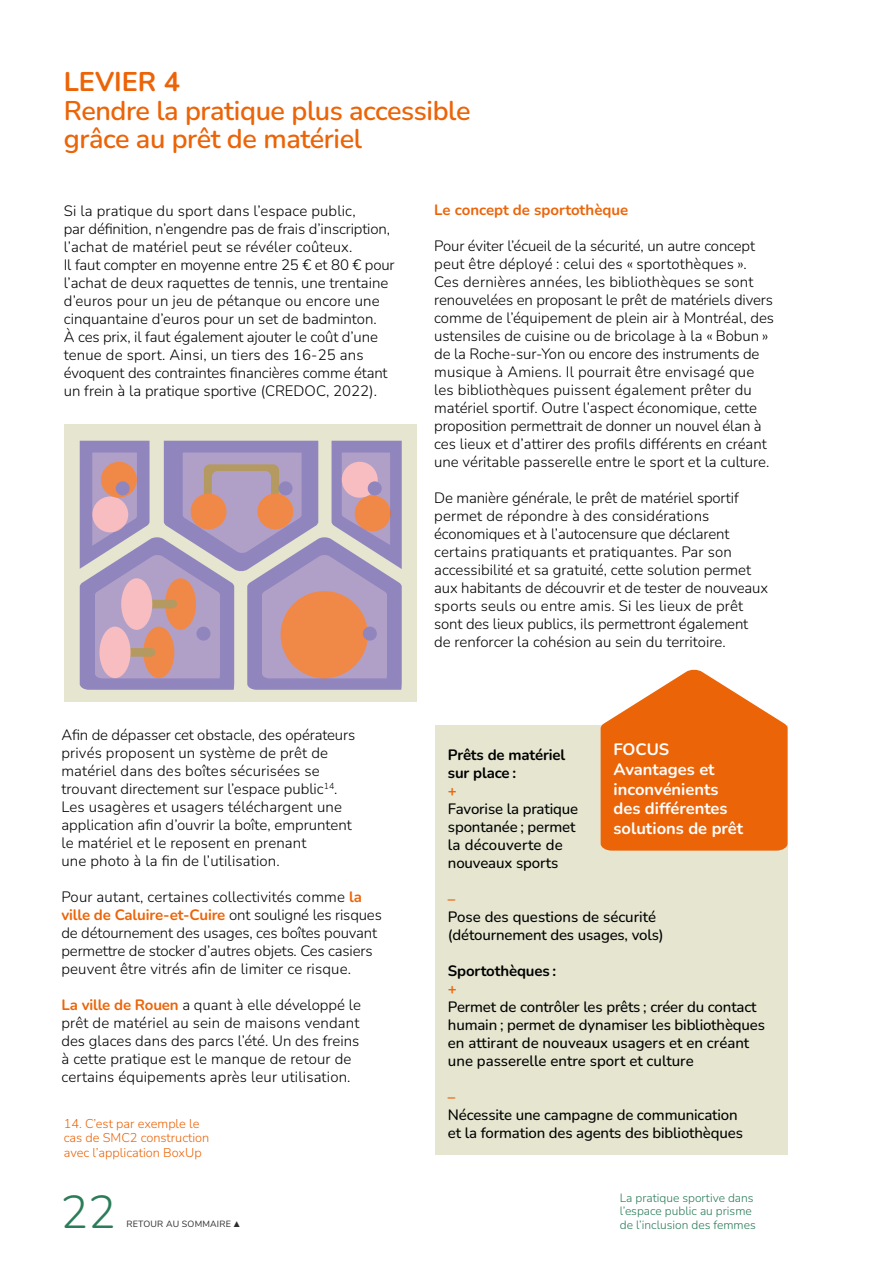
<style>
.page{position:relative;width:893px;height:1263px;background:#fff}
.page>*{position:absolute;margin:0;border:0;box-sizing:border-box;transform-origin:0 0}
.t1{font:300 46.05px "Nunito";color:#2b7c59}
.t2{font:600 27px/28.5px "Nunito";letter-spacing:-.015em;color:#ec6408}
.t3{font:700 27px "Nunito";color:#ec6408}
.t4{font:700 16.5px/19.8px "Nunito";color:#fff}
.t5{font:300 15px/18px "Nunito";color:#000}
.t6{font:500 15px/18px "Nunito";letter-spacing:-.01em;color:#000}
.t7{font:700 15px/18px "Nunito";letter-spacing:-.01em;color:#000}
.t8{font:700 15px "Nunito";color:#ec6408}
.t9{font:300 12.75px/14.2px "Nunito";color:#ec6408}
.t10{font:300 12px/13.5px "Nunito";color:#2b7c59}
.t11{font:9px "Nunito Sans";letter-spacing:.02em;color:#2d2d2d}
.s1{font-weight:700;color:#ec6408}
.s2{font-family:"Wigrum";font-weight:300}
</style>
<div class="page">
<div style="left:435px;top:725px;width:352px;height:429px;background:#e5e5d0"></div>
<svg style="left:601px;top:669px;width:186px;height:182px"></svg>
<div style="left:64px;top:424px;width:352px;height:278px;background:#e5e5d0"></div>
<svg style="left:80px;top:441px;width:322px;height:249px"></svg>
<div style="left:279px;top:481px;width:14px;height:14px;background:#9185be;border-radius:50%"></div>
<h2 class="t3" style="left:64px;top:63px;width:118px">LEVIER 4</h2>
<h2 class="t2" style="left:64px;top:95px;width:408px">Rendre la pratique plus accessible grâce au prêt de matériel</h2>
<p class="t5" style="left:64px;top:201px;width:332px">Si la pratique du sport dans l’espace public,<br>par définition, n’engendre pas de frais d’inscription, l’achat de matériel peut se révéler coûteux.<br>Il faut compter en moyenne entre 25 € et 80 € pour l’achat de deux raquettes de tennis, une trentaine d’euros pour un jeu de pétanque ou encore une cinquantaine d’euros pour un set de badminton.<br>À ces prix, il faut également ajouter le coût d’une tenue de sport. Ainsi, un tiers des 16-25 ans évoquent des contraintes financières comme étant un frein à la pratique sportive (CREDOC, 2022).</p>
<p class="t5" style="left:61px;top:725px;width:295px">Afin de dépasser cet obstacle, des opérateurs privés proposent un système de prêt de matériel dans des boîtes sécurisées se trouvant directement sur l’espace public<sup>14</sup>.<br>Les usagères et usagers téléchargent une application afin d’ouvrir la boîte, empruntent le matériel et le reposent en prenant<br>une photo à la fin de l’utilisation.</p>
<p class="t5" style="left:61px;top:887px;width:322px">Pour autant, certaines collectivités comme <span class="s1">la ville de Caluire-et-Cuire</span> ont souligné les risques de détournement des usages, ces boîtes pouvant permettre de stocker d’autres objets. Ces casiers peuvent être vitrés afin de limiter ce risque.</p>
<p class="t5" style="left:61px;top:995px;width:301px"><span class="s1">La ville de Rouen</span> a quant à elle développé le prêt de matériel au sein de maisons vendant des glaces dans des parcs l’été. Un des freins à cette pratique est le manque de retour de certains équipements après leur utilisation.</p>
<p class="t9" style="left:64px;top:1116px;width:147px">14. C’est par exemple le cas de SMC2 construction avec l’application BoxUp</p>
<p class="t8" style="left:434px;top:199px;width:196px">Le concept de sportothèque</p>
<p class="t5" style="left:434px;top:236px;width:341px">Pour éviter l’écueil de la sécurité, un autre concept peut être déployé : celui des « sportothèques ».<br>Ces dernières années, les bibliothèques se sont renouvelées en proposant le prêt de matériels divers comme de l’équipement de plein air à Montréal, des ustensiles de cuisine ou de bricolage à la « Bobun » de la Roche-sur-Yon ou encore des instruments de musique à Amiens. Il pourrait être envisagé que les bibliothèques puissent également prêter du matériel sportif. Outre l’aspect économique, cette proposition permettrait de donner un nouvel élan à ces lieux et d’attirer des profils différents en créant une véritable passerelle entre le sport et la culture.</p>
<p class="t5" style="left:434px;top:488px;width:335px">De manière générale, le prêt de matériel sportif permet de répondre à des considérations économiques et à l’autocensure que déclarent certains pratiquants et pratiquantes. Par son accessibilité et sa gratuité, cette solution permet aux habitants de découvrir et de tester de nouveaux sports seuls ou entre amis. Si les lieux de prêt sont des lieux publics, ils permettront également de renforcer la cohésion au sein du territoire.</p>
<p class="t4" style="left:614px;top:739px;width:131px">FOCUS<br>Avantages et inconvénients des différentes solutions de prêt</p>
<p class="t7" style="left:448px;top:745px;width:119px">Prêts de matériel sur place :</p>
<p class="t8" style="left:448px;top:780px;width:10px">+</p>
<p class="t6" style="left:448px;top:800px;width:132px">Favorise la pratique spontanée ; permet la découverte de nouveaux sports</p>
<p class="t8" style="left:448px;top:888px;width:9px">–</p>
<p class="t6" style="left:448px;top:908px;width:217px">Pose des questions de sécurité (détournement des usages, vols)</p>
<p class="t7" style="left:448px;top:961px;width:110px">Sportothèques :</p>
<p class="t8" style="left:448px;top:978px;width:10px">+</p>
<p class="t6" style="left:448px;top:998px;width:319px">Permet de contrôler les prêts ; créer du contact humain ; permet de dynamiser les bibliothèques en attirant de nouveaux usagers et en créant une passerelle entre sport et culture</p>
<p class="t8" style="left:448px;top:1086px;width:9px">–</p>
<p class="t6" style="left:448px;top:1106px;width:296px">Nécessite une campagne de communication et la formation des agents des bibliothèques</p>
<h1 class="t1" style="left:61px;top:1180px;width:57px">22</h1>
<p class="t10" style="left:620px;top:1190px;width:135px">La pratique sportive dans l’espace public au prisme</p>
<p class="t11" style="left:127px;top:1218px;width:115px">RETOUR AU SOMMAIRE <span class="s2">▲</span></p>
<p class="t10" style="left:620px;top:1217px;width:137px">de l’inclusion des femmes</p>
</div>
